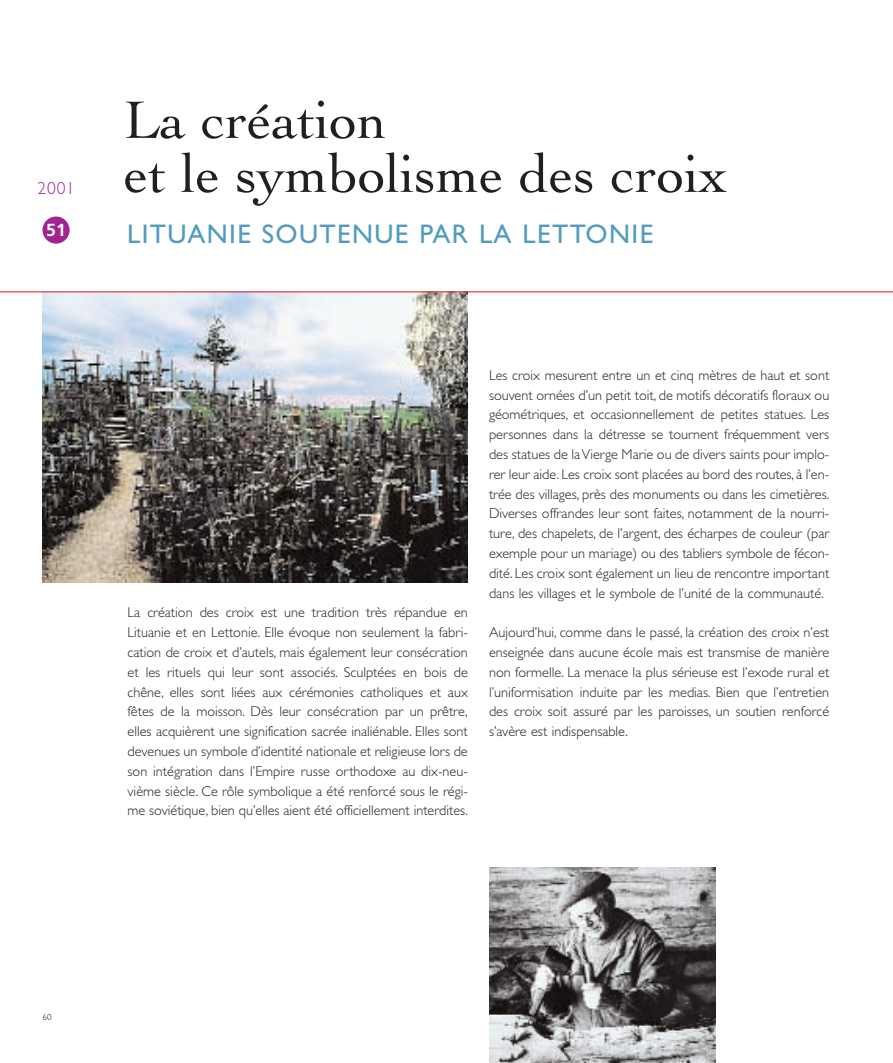
<style>
.page{position:relative;width:893px;height:1063px;background:#fff}
.page>*{position:absolute;margin:0;border:0;box-sizing:border-box;transform-origin:0 0}
.t1{font:55.5px/54px "Cochin";color:#231f20}
.t2{font:27px "Gill Sans";letter-spacing:.05em;color:#529cbe}
.t3{font:300 17.55px "Gill Sans";color:#a0238e}
.t4{font:700 17.55px "Frutiger";color:#fff}
.t5{font:300 14.25px/19.8px "Gill Sans";color:#231f20;text-align:justify}
.t6{font:300 9px "Gill Sans";color:#231f20}
</style>
<div class="page">
<img style="left:43px;top:293px;width:425px;height:289px">
<img style="left:489px;top:868px;width:226px;height:195px">
<div style="left:43px;top:217px;width:27px;height:27px;background:#a0238e;border-radius:50%"></div>
<hr style="left:0;top:292px;width:893px;height:1px;background:#d7171f">
<p class="t3" style="left:37px;top:181px;width:39px">2001</p>
<p class="t4" style="left:46px;top:223px;width:21px">51</p>
<h1 class="t1" style="left:124px;top:98px;width:605px">La création<br>et le symbolisme des croix</h1>
<h2 class="t2" style="left:127px;top:224px;width:527px">LITUANIE SOUTENUE PAR LA LETTONIE</h2>
<p class="t5" style="left:128px;top:604px;width:342px">La création des croix est une tradition très répandue en Lituanie et en Lettonie. Elle évoque non seulement la fabri&shy;cation de croix et d’autels, mais également leur consécration et les rituels qui leur sont associés. Sculptées en bois de chêne, elles sont liées aux cérémonies catholiques et aux fêtes de la moisson. Dès leur consécration par un prêtre, elles acquièrent une signification sacrée inaliénable. Elles sont devenues un symbole d’identité nationale et religieuse lors de son intégration dans l’Empire russe orthodoxe au dix-neu&shy;vième siècle. Ce rôle symbolique a été renforcé sous le régi&shy;me soviétique, bien qu’elles aient été officiellement interdites.</p>
<p class="t5" style="left:489px;top:366px;width:342px">Les croix mesurent entre un et cinq mètres de haut et sont souvent ornées d’un petit toit, de motifs décoratifs floraux ou géométriques, et occasionnellement de petites statues. Les personnes dans la détresse se tournent fréquemment vers des statues de la Vierge Marie ou de divers saints pour implo&shy;rer leur aide. Les croix sont placées au bord des routes, à l’en&shy;trée des villages, près des monuments ou dans les cimetières.<br>Diverses offrandes leur sont faites, notamment de la nourri&shy;ture, des chapelets, de l’argent, des écharpes de couleur (par exemple pour un mariage) ou des tabliers symbole de fécon&shy;dité. Les croix sont également un lieu de rencontre important dans les villages et le symbole de l’unité de la communauté.</p>
<p class="t5" style="left:489px;top:624px;width:342px">Aujourd’hui, comme dans le passé, la création des croix n’est enseignée dans aucune école mais est transmise de manière non formelle. La menace la plus sérieuse est l’exode rural et l’uniformisation induite par les medias. Bien que l’entretien des croix soit assuré par les paroisses, un soutien renforcé s’avère est indispensable.</p>
<p class="t6" style="left:43px;top:1014px;width:10px">60</p>
</div>
